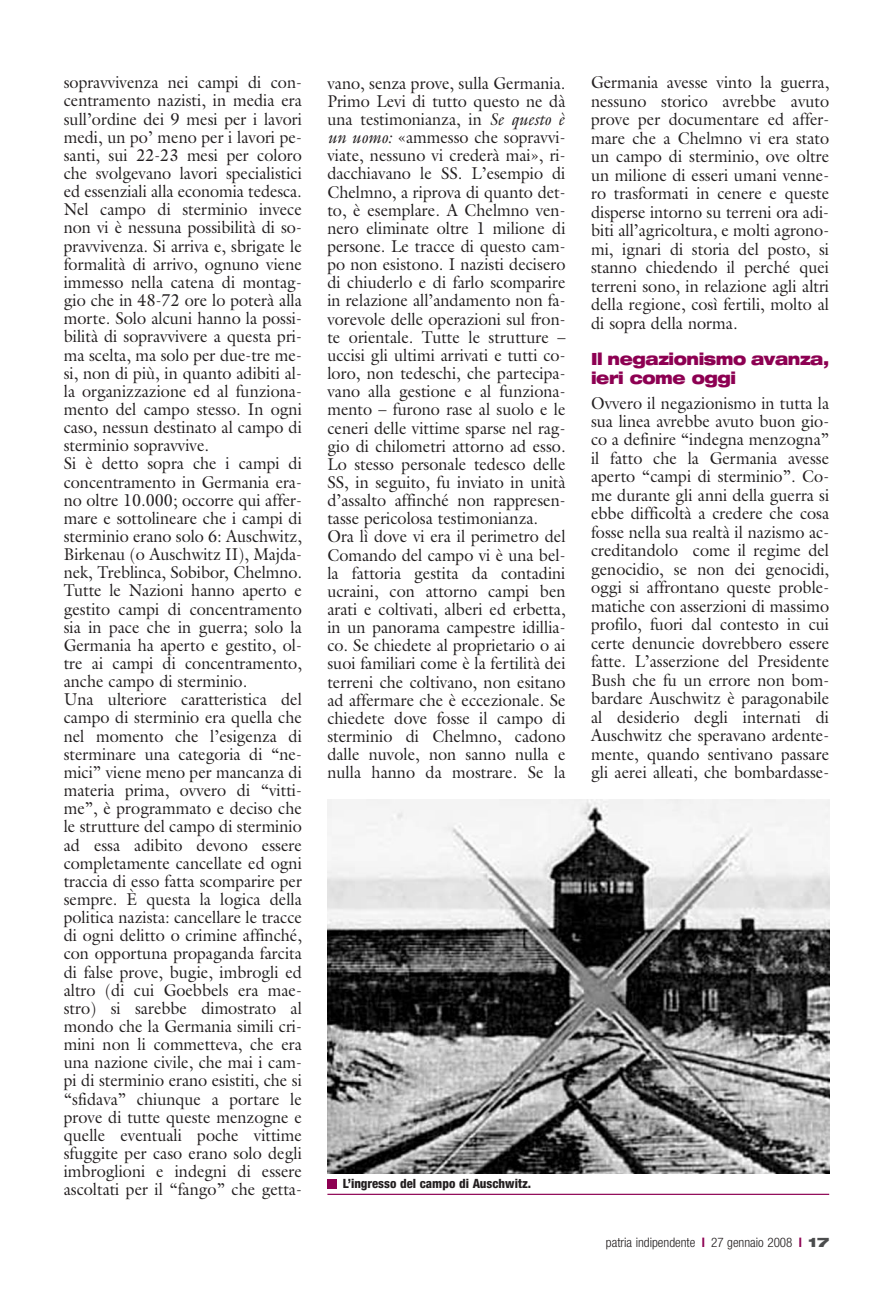
<style>
.page{position:relative;width:893px;height:1297px;background:#fff}
.page>*{position:absolute;margin:0;border:0;box-sizing:border-box;transform-origin:0 0}
.t1{font:17.25px/18.1px "Galliard";color:#231f20;scale:.94 1}
.t2{font:900 expanded 16.8px/19.2px "Helvetica Neue";letter-spacing:-.03em;color:#8d0052;scale:.9 1}
.t3{font:300 condensed 13.2px "Helvetica Neue";color:#231f20}
.t4{font:800 condensed 12.75px "Helvetica Neue";color:#231f20}
.s1{font-style:italic}
.s2{font-weight:700;color:#8d0052}
.s3{font-weight:900;font-stretch:expanded;color:#4b4c4d}
</style>
<div class="page">
<img style="left:327px;top:799px;width:502px;height:375px">
<hr style="left:327px;top:1194px;width:502px;height:1px;background:#8d0052">
<div style="left:327px;top:1179px;width:10px;height:9px;background:#8d0052"></div>
<p class="t1" style="left:64px;top:75px;width:255px">sopravvivenza nei campi di con&shy;centramento nazisti, in media era sull’ordine dei 9 mesi per i lavori medi, un po’ meno per i lavori pe&shy;santi, sui 22-23 mesi per coloro che svolgevano lavori specialistici ed essenziali alla economia tedesca.<br>Nel campo di sterminio invece non vi è nessuna possibilità di so&shy;pravvivenza. Si arriva e, sbrigate le formalità di arrivo, ognuno viene immesso nella catena di montag&shy;gio che in 48-72 ore lo poterà alla morte. Solo alcuni hanno la possi&shy;bilità di sopravvivere a questa pri&shy;ma scelta, ma solo per due-tre me&shy;si, non di più, in quanto adibiti al&shy;la organizzazione ed al funziona&shy;mento del campo stesso. In ogni caso, nessun destinato al campo di sterminio sopravvive.<br>Si è detto sopra che i campi di concentramento in Germania era&shy;no oltre 10.000; occorre qui affer&shy;mare e sottolineare che i campi di sterminio erano solo 6: Auschwitz, Birkenau (o Auschwitz II), Majda&shy;nek, Treblinca, Sobibor, Chelmno.<br>Tutte le Nazioni hanno aperto e gestito campi di concentramento sia in pace che in guerra; solo la Germania ha aperto e gestito, ol&shy;tre ai campi di concentramento, anche campo di sterminio.<br>Una ulteriore caratteristica del campo di sterminio era quella che nel momento che l’esigenza di sterminare una categoria di “ne&shy;mici” viene meno per mancanza di materia prima, ovvero di “vitti&shy;me”, è programmato e deciso che le strutture del campo di sterminio ad essa adibito devono essere completamente cancellate ed ogni traccia di esso fatta scomparire per sempre. È questa la logica della politica nazista: cancellare le tracce di ogni delitto o crimine affinché, con opportuna propaganda farcita di false prove, bugie, imbrogli ed altro (di cui Goebbels era mae&shy;stro) si sarebbe dimostrato al mondo che la Germania simili cri&shy;mini non li commetteva, che era una nazione civile, che mai i cam&shy;pi di sterminio erano esistiti, che si “sfidava” chiunque a portare le prove di tutte queste menzogne e quelle eventuali poche vittime sfuggite per caso erano solo degli imbroglioni e indegni di essere ascoltati per il “fango” che getta-</p>
<p class="t1" style="left:327px;top:75px;width:255px">vano, senza prove, sulla Germania.<br>Primo Levi di tutto questo ne dà una testimonianza, in <span class="s1">Se questo è un uomo:</span> «ammesso che sopravvi&shy;viate, nessuno vi crederà mai», ri&shy;dacchiavano le SS. L’esempio di Chelmno, a riprova di quanto det&shy;to, è esemplare. A Chelmno ven&shy;nero eliminate oltre 1 milione di persone. Le tracce di questo cam&shy;po non esistono. I nazisti decisero di chiuderlo e di farlo scomparire in relazione all’andamento non fa&shy;vorevole delle operazioni sul fron&shy;te orientale. Tutte le strutture – uccisi gli ultimi arrivati e tutti co&shy;loro, non tedeschi, che partecipa&shy;vano alla gestione e al funziona&shy;mento – furono rase al suolo e le ceneri delle vittime sparse nel rag&shy;gio di chilometri attorno ad esso.<br>Lo stesso personale tedesco delle SS, in seguito, fu inviato in unità d’assalto affinché non rappresen&shy;tasse pericolosa testimonianza.<br>Ora lì dove vi era il perimetro del Comando del campo vi è una bel&shy;la fattoria gestita da contadini ucraini, con attorno campi ben arati e coltivati, alberi ed erbetta, in un panorama campestre idillia&shy;co. Se chiedete al proprietario o ai suoi familiari come è la fertilità dei terreni che coltivano, non esitano ad affermare che è eccezionale. Se chiedete dove fosse il campo di sterminio di Chelmno, cadono dalle nuvole, non sanno nulla e nulla hanno da mostrare. Se la</p>
<p class="t1" style="left:591px;top:75px;width:255px;text-align:justify">Germania avesse vinto la guerra, nessuno storico avrebbe avuto prove per documentare ed affer&shy;mare che a Chelmno vi era stato un campo di sterminio, ove oltre un milione di esseri umani venne&shy;ro trasformati in cenere e queste disperse intorno su terreni ora adi&shy;biti all’agricoltura, e molti agrono&shy;mi, ignari di storia del posto, si stanno chiedendo il perché quei terreni sono, in relazione agli altri della regione, così fertili, molto al di sopra della norma.</p>
<p class="t2" style="left:591px;top:351px;width:266px">Il negazionismo avanza, ieri come oggi</p>
<p class="t1" style="left:591px;top:395px;width:255px;text-align:justify">Ovvero il negazionismo in tutta la sua linea avrebbe avuto buon gio&shy;co a definire “indegna menzogna” il fatto che la Germania avesse aperto “campi di sterminio”. Co&shy;me durante gli anni della guerra si ebbe difficoltà a credere che cosa fosse nella sua realtà il nazismo ac&shy;creditandolo come il regime del genocidio, se non dei genocidi, oggi si affrontano queste proble&shy;matiche con asserzioni di massimo profilo, fuori dal contesto in cui certe denuncie dovrebbero essere fatte. L’asserzione del Presidente Bush che fu un errore non bom&shy;bardare Auschwitz è paragonabile al desiderio degli internati di Auschwitz che speravano ardente&shy;mente, quando sentivano passare gli aerei alleati, che bombardasse-</p>
<p class="t4" style="left:343px;top:1179px;width:190px">L’ingresso del campo di Auschwitz.</p>
<p class="t3" style="left:606px;top:1238px;width:225px">patria indipendente <span class="s2">l</span> 27 gennaio 2008 <span class="s2">l</span> <span class="s3">17</span></p>
</div>
